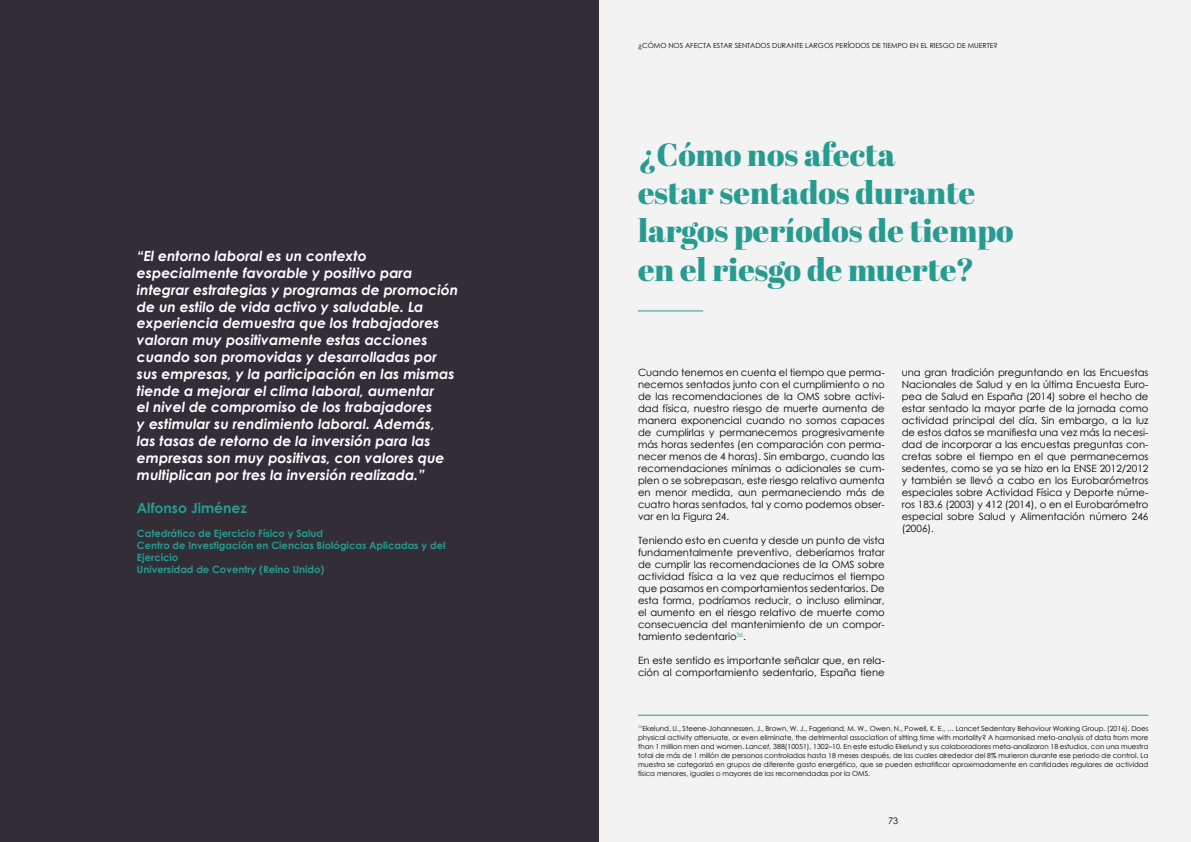
<style>
.page{position:relative;width:1191px;height:842px;background:#fff}
.page>*{position:absolute;margin:0;border:0;box-sizing:border-box;transform-origin:0 0}
.t1{font:32px/38.4px "Abril Fatface";color:#279b90}
.t2{font:italic 700 14px/16.8px "Century Gothic";color:#fff}
.t3{font:700 14px "Century Gothic";color:#279b90}
.t4{font:10px/12px "Century Gothic";color:#000;text-align:justify}
.t5{font:700 10px/12px "Century Gothic";color:#279b90}
.t6{font:9px "Century Gothic";color:#000}
.t7{font:7px/9px "Century Gothic";color:#000;text-align:justify}
.s1{font-style:italic}
</style>
<div class="page">
<div style="left:595px;top:0;width:596px;height:842px;background:#f3f3f3"></div>
<div style="left:0;top:0;width:598px;height:842px;background:#322d37"></div>
<hr style="left:638px;top:310px;width:65px;height:1px;background:#279b90">
<hr style="left:638px;top:715px;width:510px;height:1px;background:#279b90">
<p class="t2" style="left:137px;top:247px;width:323px">“El entorno laboral es un contexto especialmente favorable y positivo para integrar estrategias y programas de promoción de un estilo de vida activo y saludable. La experiencia demuestra que los trabajadores valoran muy positivamente estas acciones cuando son promovidas y desarrolladas por sus empresas, y la participación en las mismas tiende a mejorar el clima laboral, aumentar<br>el nivel de compromiso de los trabajadores<br>y estimular su rendimiento laboral. Además,<br>las tasas de retorno de la inversión para las empresas son muy positivas, con valores que multiplican por tres la inversión realizada.”</p>
<h2 class="t3" style="left:137px;top:497px;width:112px">Alfonso Jiménez</h2>
<p class="t5" style="left:137px;top:527px;width:310px">Catedrático de Ejercicio Físico y Salud<br>Centro de Investigación en Ciencias Biológicas Aplicadas y del Ejercicio<br>Universidad de Coventry (Reino Unido)</p>
<p class="t7" style="left:638px;top:41px;width:361px">¿CÓMO NOS AFECTA ESTAR SENTADOS DURANTE LARGOS PERÍODOS DE TIEMPO EN EL RIESGO DE MUERTE?</p>
<h1 class="t1" style="left:638px;top:134px;width:377px">¿Cómo nos afecta<br>estar sentados durante largos períodos de tiempo en el riesgo de muerte?</h1>
<p class="t4" style="left:638px;top:366px;width:248px">Cuando tenemos en cuenta el tiempo que perma&shy;necemos sentados junto con el cumplimiento o no de las recomendaciones de la OMS sobre activi&shy;dad física, nuestro riesgo de muerte aumenta de manera exponencial cuando no somos capaces de cumplirlas y permanecemos progresivamente más horas sedentes (en comparación con perma&shy;necer menos de 4 horas). Sin embargo, cuando las recomendaciones mínimas o adicionales se cum&shy;plen o se sobrepasan, este riesgo relativo aumenta en menor medida, aun permaneciendo más de cuatro horas sentados, tal y como podemos obser&shy;var en la Figura 24.</p>
<p class="t4" style="left:638px;top:534px;width:248px">Teniendo esto en cuenta y desde un punto de vista fundamentalmente preventivo, deberíamos tratar de cumplir las recomendaciones de la OMS sobre actividad física a la vez que reducimos el tiempo que pasamos en comportamientos sedentarios. De esta forma, podríamos reducir, o incluso eliminar, el aumento en el riesgo relativo de muerte como consecuencia del mantenimiento de un compor&shy;tamiento sedentario<sup>36</sup>.</p>
<p class="t4" style="left:638px;top:654px;width:248px">En este sentido es importante señalar que, en rela&shy;ción al comportamiento sedentario, España tiene</p>
<p class="t4" style="left:901px;top:366px;width:248px">una gran tradición preguntando en las Encuestas Nacionales de Salud y en la última Encuesta Euro&shy;pea de Salud en España (2014) sobre el hecho de estar sentado la mayor parte de la jornada como actividad principal del día. Sin embargo, a la luz de estos datos se manifiesta una vez más la necesi&shy;dad de incorporar a las encuestas preguntas con&shy;cretas sobre el tiempo en el que permanecemos sedentes, como se ya se hizo en la ENSE 2012/2012 y también se llevó a cabo en los Eurobarómetros especiales sobre Actividad Física y Deporte núme&shy;ros 183.6 (2003) y 412 (2014), o en el Eurobarómetro especial sobre Salud y Alimentación número 246 (2006).</p>
<p class="t7" style="left:638px;top:724px;width:512px"><sup>36</sup>Ekelund, U., Steene-Johannessen, J., Brown, W. J., Fagerland, M. W., Owen, N., Powell, K. E., … Lancet Sedentary Behaviour Working Group. (2016). Does physical activity attenuate, or even eliminate, the detrimental association of sitting time with mortality? A harmonised meta-analysis of data from more than 1 million men and women. <span class="s1">Lancet,</span> 388(10051), 1302–10. En este estudio Ekelund y sus colaboradores meta-analizaron 18 estudios, con una muestra total de más de 1 millón de personas controladas hasta 18 meses después, de las cuales alrededor del 8% murieron durante ese periodo de control. La muestra se categorizó en grupos de diferente gasto energético, que se pueden estratificar aproximadamente en cantidades regulares de actividad física menores, iguales o mayores de las recomendadas por la OMS.</p>
<p class="t6" style="left:888px;top:814px;width:11px">73</p>
</div>
